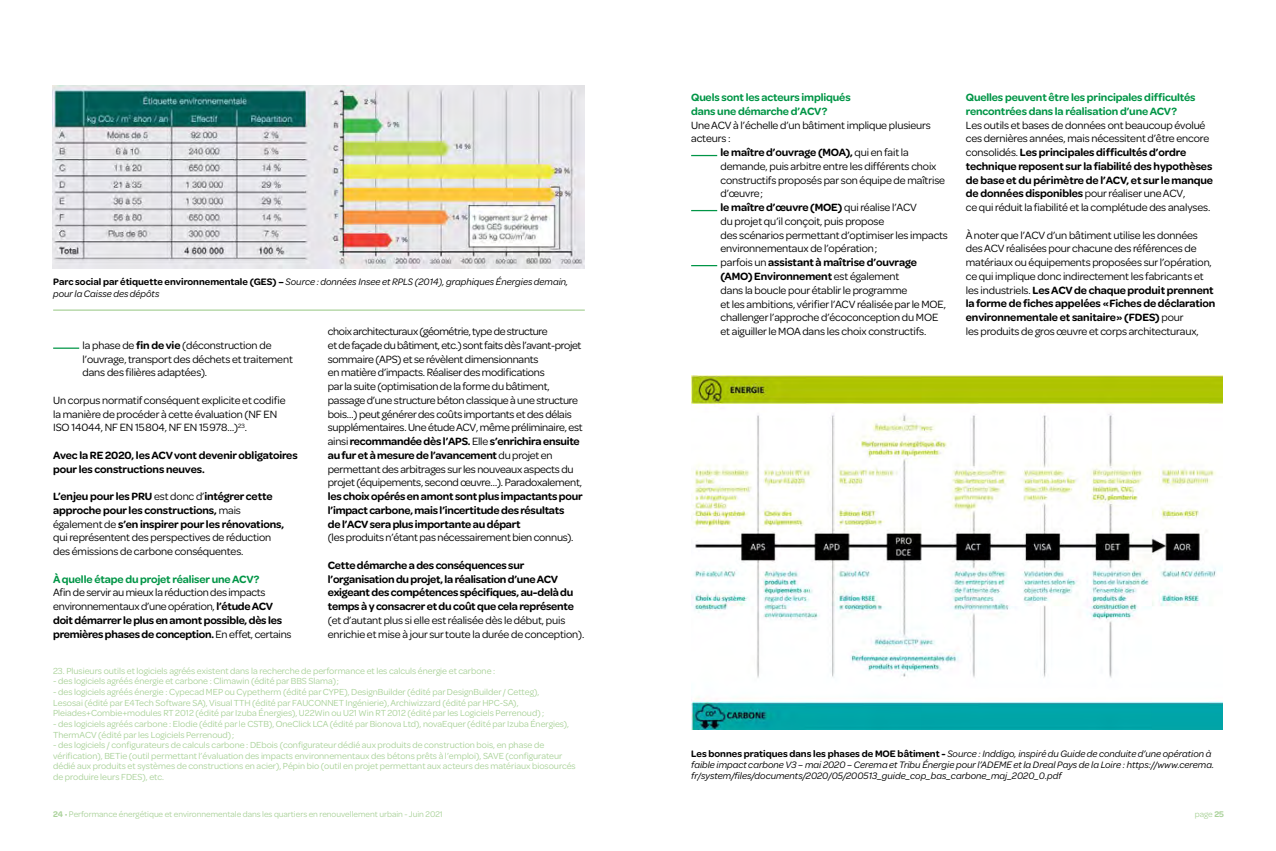
<style>
.page{position:relative;width:1276px;height:851px;background:#fff}
.page>*{position:absolute;margin:0;border:0;box-sizing:border-box;transform-origin:0 0}
.t1{font:11.25px/13.8px "Omnes";letter-spacing:-.01em;color:#000}
.t2{font:600 11.25px/13.8px "Omnes";letter-spacing:-.02em;color:#000}
.t3{font:600 11.25px/13.8px "Omnes";letter-spacing:-.01em;color:#009546}
.t4{font:italic 10px/11.2px "Omnes";color:#000}
.t5{font:9.38px/10.6px "Omnes";color:#aad29a}
.t6{font:8.75px "Omnes";color:#aad29a}
.s1{font-weight:600;font-style:normal}
.s2{font-weight:600}
.s3{font-weight:400}
</style>
<div class="page">
<hr style="left:53px;top:347px;width:26px;height:2px;background:#009546">
<svg style="left:691px;top:155px;width:26px;height:1px"></svg>
<svg style="left:691px;top:210px;width:26px;height:1px"></svg>
<svg style="left:691px;top:265px;width:26px;height:1px"></svg>
<img style="left:52px;top:85px;width:533px;height:183px">
<img style="left:691px;top:376px;width:531px;height:353px">
<hr style="left:53px;top:309px;width:532px;height:2px;background:#aad29a">
<p class="t4" style="left:53px;top:276px;width:517px"><span class="s1">Parc social par étiquette environnementale (GES) –</span> Source : données Insee et RPLS (2014), graphiques Énergies demain, pour la Caisse des dépôts</p>
<p class="t1" style="left:83px;top:337px;width:212px">la phase de <span class="s2">fin de vie</span> (déconstruction de l’ouvrage, transport des déchets et traitement dans des filières adaptées).</p>
<p class="t1" style="left:53px;top:392px;width:234px">Un corpus normatif conséquent explicite et codifie la manière de procéder à cette évaluation (NF EN<br>ISO 14044, NF EN 15 804, NF EN 15 978…)<sup>23</sup>.</p>
<p class="t2" style="left:53px;top:447px;width:246px">Avec la RE 2020, les ACV vont devenir obligatoires pour les constructions neuves.</p>
<p class="t1" style="left:53px;top:489px;width:233px"><span class="s2">L’enjeu pour les PRU</span> est donc d’<span class="s2">intégrer cette approche pour les constructions,</span> mais également de <span class="s2">s’en inspirer pour les rénovations, </span>qui représentent des perspectives de réduction des émissions de carbone conséquentes.</p>
<p class="t3" style="left:53px;top:571px;width:208px">À quelle étape du projet réaliser une ACV ?</p>
<p class="t1" style="left:53px;top:585px;width:240px">Afin de servir au mieux la réduction des impacts environnementaux d’une opération, <span class="s2">l’étude ACV doit démarrer le plus en amont possible, dès les premières phases de conception.</span> En effet, certains</p>
<p class="t1" style="left:328px;top:324px;width:256px">choix architecturaux (géométrie, type de structure<br>et de façade du bâtiment, etc.) sont faits dès l’avant-projet sommaire (APS) et se révèlent dimensionnants<br>en matière d’impacts. Réaliser des modifications<br>par la suite (optimisation de la forme du bâtiment, passage d’une structure béton classique à une structure bois…) peut générer des coûts importants et des délais supplémentaires. Une étude ACV, même préliminaire, est ainsi <span class="s2">recommandée dès l’APS.</span> Elle <span class="s2">s’enrichira ensuite au fur et à mesure de l’avancement</span> du projet en permettant des arbitrages sur les nouveaux aspects du projet (équipements, second œuvre…). Paradoxalement,</p>
<p class="t2" style="left:328px;top:488px;width:256px">les choix opérés en amont sont plus impactants pour l’impact carbone, mais l’incertitude des résultats<br>de l’ACV sera plus importante au départ</p>
<p class="t1" style="left:328px;top:530px;width:247px">(les produits n’étant pas nécessairement bien connus).</p>
<p class="t2" style="left:328px;top:557px;width:247px">Cette démarche a des conséquences sur l’organisation du projet, la réalisation d’une ACV exigeant des compétences spécifiques, au-delà du temps à y consacrer et du coût que cela représente</p>
<p class="t1" style="left:328px;top:612px;width:258px">(et d’autant plus si elle est réalisée dès le début, puis enrichie et mise à jour sur toute la durée de conception).</p>
<p class="t5" style="left:53px;top:664px;width:444px">23. Plusieurs outils et logiciels agréés existent dans la recherche de performance et les calculs énergie et carbone :</p>
<p class="t5" style="left:53px;top:675px;width:287px">- des logiciels agréés énergie et carbone : Climawin (édité par BBS Slama) ;</p>
<p class="t5" style="left:53px;top:686px;width:493px">- des logiciels agréés énergie : Cypecad MEP ou Cypetherm (édité par CYPE), DesignBuilder (édité par DesignBuilder / Cetteg),<br>Lesosai (édité par E4Tech Software SA), Visual TTH (édité par FAUCONNET Ingénierie), Archiwizzard (édité par HPC-SA),<br>Pleiades+Combie+modules RT 2012 (édité par Izuba Énergies), U22Win ou U21 Win RT 2012 (édité par les Logiciels Perrenoud) ;</p>
<p class="t5" style="left:53px;top:717px;width:517px">- des logiciels agréés carbone : Elodie (édité par le CSTB), OneClick LCA (édité par Bionova Ltd), novaEquer (édité par Izuba Énergies),<br>ThermACV (édité par les Logiciels Perrenoud) ;</p>
<p class="t5" style="left:53px;top:739px;width:524px">- des logiciels / configurateurs de calculs carbone : DEbois (configurateur dédié aux produits de construction bois, en phase de vérification), BETie (outil permettant l’évaluation des impacts environnementaux des bétons prêts à l’emploi), SAVE (configurateur dédié aux produits et systèmes de constructions en acier), Pépin bio (outil en projet permettant aux acteurs des matériaux biosourcés de produire leurs FDES), etc.</p>
<p class="t3" style="left:691px;top:90px;width:161px">Quels sont les acteurs impliqués dans une démarche d’ACV ?</p>
<p class="t1" style="left:691px;top:117px;width:241px">Une ACV à l’échelle d’un bâtiment implique plusieurs</p>
<p class="t1" style="left:691px;top:131px;width:41px">acteurs :</p>
<p class="t2" style="left:720px;top:145px;width:190px">le maître d’ouvrage (MOA), <span class="s3">qui en fait la</span></p>
<p class="t1" style="left:720px;top:159px;width:217px">demande, puis arbitre entre les différents choix</p>
<p class="t1" style="left:720px;top:172px;width:226px">constructifs proposés par son équipe de maîtrise</p>
<p class="t1" style="left:720px;top:186px;width:44px">d’œuvre ;</p>
<p class="t2" style="left:720px;top:200px;width:198px">le maître d’œuvre (MOE) <span class="s3">qui réalise l’ACV</span></p>
<p class="t1" style="left:720px;top:214px;width:165px">du projet qu’il conçoit, puis propose</p>
<p class="t1" style="left:720px;top:227px;width:229px">des scénarios permettant d’optimiser les impacts</p>
<p class="t1" style="left:720px;top:241px;width:158px">environnementaux de l’opération ;</p>
<p class="t2" style="left:720px;top:255px;width:198px"><span class="s3">parfois un</span> assistant à maîtrise d’ouvrage</p>
<p class="t2" style="left:720px;top:268px;width:180px">(AMO) Environnement <span class="s3">est également</span></p>
<p class="t1" style="left:720px;top:282px;width:188px">dans la boucle pour établir le programme</p>
<p class="t1" style="left:720px;top:296px;width:227px">et les ambitions, vérifier l’ACV réalisée par le MOE,</p>
<p class="t1" style="left:720px;top:310px;width:219px">challenger l’approche d’écoconception du MOE</p>
<p class="t1" style="left:720px;top:324px;width:207px">et aiguiller le MOA dans les choix constructifs.</p>
<p class="t3" style="left:966px;top:90px;width:231px">Quelles peuvent être les principales difficultés rencontrées dans la réalisation d’une ACV ?</p>
<p class="t1" style="left:966px;top:117px;width:249px">Les outils et bases de données ont beaucoup évolué ces dernières années, mais nécessitent d’être encore consolidés. <span class="s2">Les principales difficultés d’ordre technique reposent sur la fiabilité des hypothèses de base et du périmètre de l’ACV, et sur le manque de données disponibles</span> pour réaliser une ACV,<br>ce qui réduit la fiabilité et la complétude des analyses.</p>
<p class="t1" style="left:966px;top:227px;width:251px">À noter que l’ACV d’un bâtiment utilise les données des ACV réalisées pour chacune des références de matériaux ou équipements proposées sur l’opération, ce qui implique donc indirectement les fabricants et les industriels. <span class="s2">Les ACV de chaque produit prennent la forme de fiches appelées « Fiches de déclaration environnementale et sanitaire » (FDES)</span> pour<br>les produits de gros œuvre et corps architecturaux,</p>
<p class="t4" style="left:691px;top:747px;width:524px"><span class="s1">Les bonnes pratiques dans les phases de MOE bâtiment -</span> Source : Inddigo, inspiré du Guide de conduite d’une opération à faible impact carbone V3 – mai 2020 – Cerema et Tribu Énergie pour l’ADEME et la Dreal Pays de la Loire : https://www.cerema. fr/system/files/documents/2020/05/200513_guide_cop_bas_carbone_maj_2020_0.pdf</p>
<p class="t6" style="left:53px;top:807px;width:391px"><span class="s2">24</span> • Performance énergétique et environnementale dans les quartiers en renouvellement urbain - Juin 2021</p>
<p class="t6" style="left:1195px;top:807px;width:31px">page <span class="s2">25</span></p>
</div>
